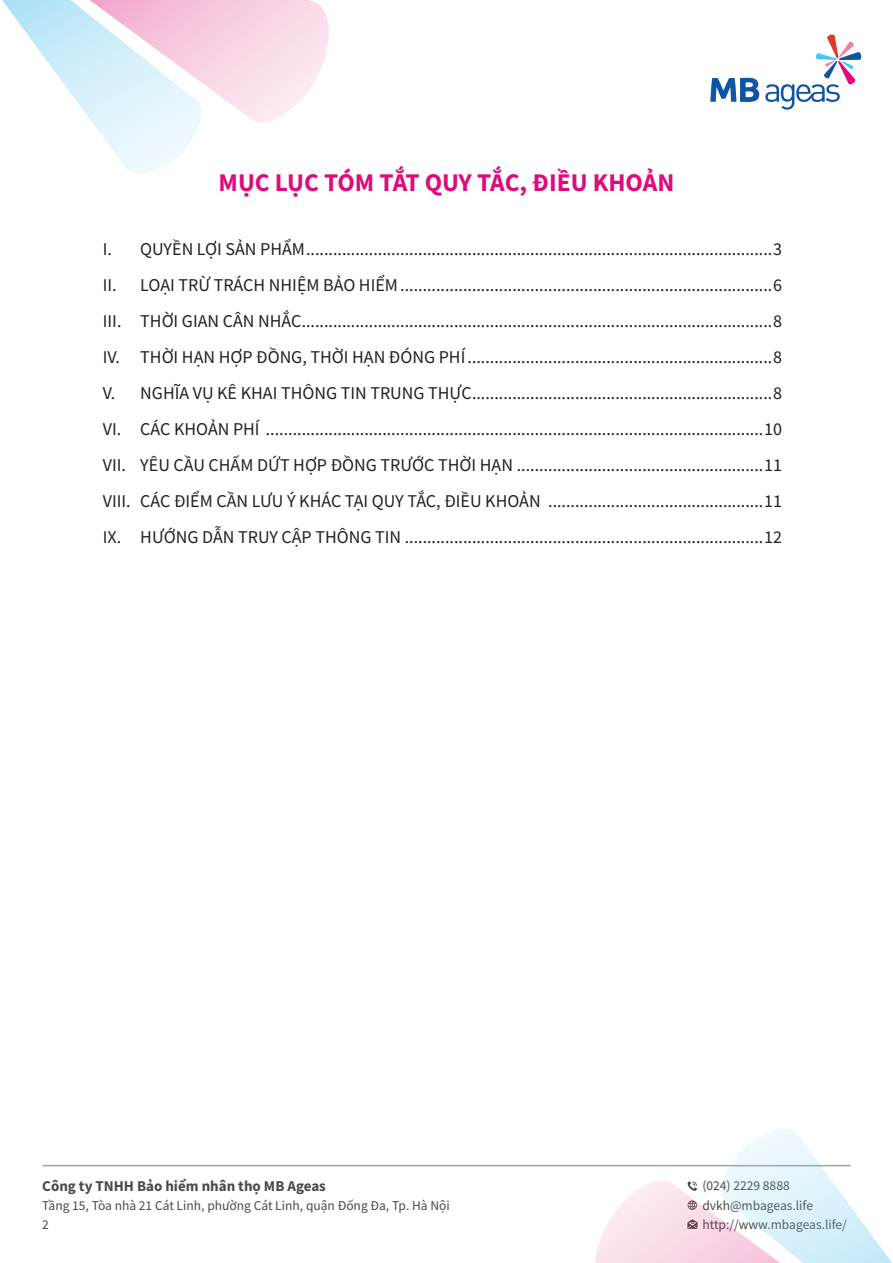
<style>
.page{position:relative;width:893px;height:1263px;background:#fff}
.page>*{position:absolute;margin:0;border:0;box-sizing:border-box;transform-origin:0 0}
.t1{font:700 25.5px "Source Sans Pro";color:#e00b7a}
.t2{font:18px/36px "Source Sans Pro";color:#231f20}
.t3{font:700 15px "Source Sans Pro";color:#4a4a49}
.t4{font:13.5px/19.5px "Source Sans Pro";color:#4a4a49}
</style>
<div class="page">
<svg style="left:710px;top:78px;width:49px;height:24px"></svg>
<svg style="left:765px;top:34px;width:96px;height:76px"></svg>
<hr style="left:42px;top:1165px;width:809px;height:1px;background:#4a4a49">
<svg style="left:2px;top:0;width:327px;height:174px"></svg>
<svg style="left:595px;top:1129px;width:297px;height:134px"></svg>
<h1 class="t1" style="left:219px;top:165px;width:457px">MỤC LỤC TÓM TẮT QUY TẮC, ĐIỀU KHOẢN</h1>
<p class="t2" style="left:103px;top:231px;width:29px">I.<br>II.<br>III.<br>IV.<br>V.<br>VI.<br>VII.<br>VIII.<br>IX.</p>
<p class="t2" style="left:140px;top:231px;width:643px;text-align:justify">QUYỀN LỢI SẢN PHẨM........................................................................................................3<br>LOẠI TRỪ TRÁCH NHIỆM BẢO HIỂM ...................................................................................6<br>THỜI GIAN CÂN NHẮC.........................................................................................................8<br>THỜI HẠN HỢP ĐỒNG, THỜI HẠN ĐÓNG PHÍ ....................................................................8<br>NGHĨA VỤ KÊ KHAI THÔNG TIN TRUNG THỰC...................................................................8<br>CÁC KHOẢN PHÍ ...............................................................................................................10<br>YÊU CẦU CHẤM DỨT HỢP ĐỒNG TRƯỚC THỜI HẠN .......................................................11<br>CÁC ĐIỂM CẦN LƯU Ý KHÁC TẠI QUY TẮC, ĐIỀU KHOẢN ................................................11<br>HƯỚNG DẪN TRUY CẬP THÔNG TIN ................................................................................12</p>
<p class="t3" style="left:42px;top:1176px;width:285px">Công ty TNHH Bảo hiểm nhân thọ MB Ageas</p>
<p class="t4" style="left:42px;top:1196px;width:409px">Tầng 15, Tòa nhà 21 Cát Linh, phường Cát Linh, quận Đống Đa, Tp. Hà Nội</p>
<p class="t4" style="left:42px;top:1215px;width:8px">2</p>
<p class="t4" style="left:702px;top:1176px;width:146px">(024) 2229 8888 dvkh@mbageas.life http://www.mbageas.life/</p>
</div>
